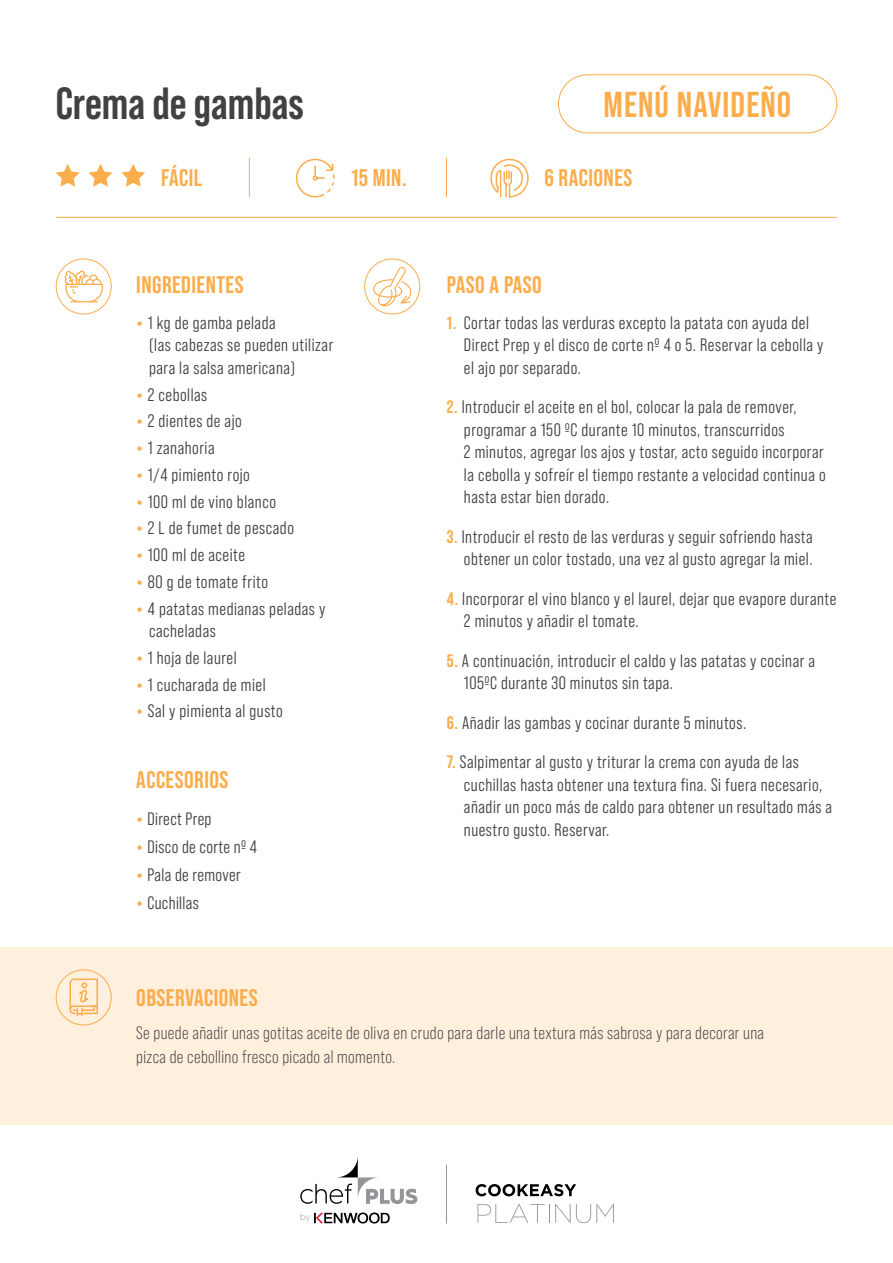
<style>
.page{position:relative;width:893px;height:1263px;background:#fff}
.page>*{position:absolute;margin:0;border:0;box-sizing:border-box;transform-origin:0 0}
.t1{font:700 45px "Bebas Neue Pro";color:#414042}
.t2{font:700 36px "Bebas Neue Pro";letter-spacing:.03em;color:#fbac4b}
.t3{font:700 24px "Bebas Neue Pro";letter-spacing:.02em;color:#fbac4b}
.t4{font:18px/22.5px "Bebas Neue Pro Middle";letter-spacing:.03em;color:#414042}
.t5{font:18px/24px "Bebas Neue Pro";letter-spacing:.02em;color:#414042}
.s1{font-family:"Bebas Neue Pro";font-weight:800;font-stretch:expanded;color:#fbac4b}
.s2{font-family:"Bebas Neue Pro";font-weight:700;color:#fbac4b}
</style>
<div class="page">
<svg style="left:300px;top:1157px;width:117px;height:47px"></svg>
<svg style="left:301px;top:1212px;width:89px;height:11px"></svg>
<svg style="left:476px;top:1184px;width:100px;height:12px"></svg>
<svg style="left:477px;top:1204px;width:137px;height:19px"></svg>
<hr style="left:446px;top:1165px;width:1px;height:58px;background:#939598">
<svg style="left:89px;top:164px;width:23px;height:23px"></svg>
<svg style="left:121px;top:164px;width:24px;height:23px"></svg>
<svg style="left:56px;top:164px;width:24px;height:23px"></svg>
<hr style="left:249px;top:158px;width:1px;height:39px;background:#fbac4b">
<svg style="left:295px;top:158px;width:40px;height:40px"></svg>
<svg style="left:490px;top:158px;width:39px;height:40px"></svg>
<hr style="left:446px;top:158px;width:1px;height:39px;background:#fbac4b">
<hr style="left:56px;top:217px;width:781px;height:1px;background:#fbac4b">
<svg style="left:64px;top:270px;width:39px;height:32px"></svg>
<div style="left:56px;top:259px;width:56px;height:55px;border:1px solid #fbac4b;border-radius:50%"></div>
<svg style="left:373px;top:267px;width:39px;height:39px"></svg>
<div style="left:364px;top:259px;width:56px;height:55px;border:1px solid #fbac4b;border-radius:50%"></div>
<div style="left:558px;top:74px;width:279px;height:59px;border:1px solid #fbac4b;border-radius:29px"></div>
<div style="left:0;top:947px;width:893px;height:178px;background:#ffefdd"></div>
<svg style="left:69px;top:978px;width:29px;height:39px"></svg>
<div style="left:56px;top:969px;width:56px;height:56px;border:1px solid #fbac4b;border-radius:50%"></div>
<h2 class="t2" style="left:604px;top:84px;width:189px">MENÚ NAVIDEÑO</h2>
<h1 class="t1" style="left:56px;top:78px;width:250px">Crema de gambas</h1>
<h3 class="t3" style="left:161px;top:164px;width:42px">FÁCIL</h3>
<h3 class="t3" style="left:351px;top:164px;width:57px">15 MIN.</h3>
<h3 class="t3" style="left:544px;top:164px;width:90px">6 RACIONES</h3>
<h3 class="t3" style="left:136px;top:270px;width:109px">INGREDIENTES</h3>
<h3 class="t3" style="left:447px;top:270px;width:96px">PASO A PASO</h3>
<p class="t4" style="left:149px;top:311px;width:186px;text-indent:-13px"><span class="s1">•</span> 1 kg de gamba pelada<br>(las cabezas se pueden utilizar para la salsa americana)</p>
<p class="t4" style="left:136px;top:383px;width:73px"><span class="s1">•</span> 2 cebollas</p>
<p class="t4" style="left:136px;top:410px;width:107px"><span class="s1">•</span> 2 dientes de ajo</p>
<p class="t4" style="left:136px;top:437px;width:80px"><span class="s1">•</span> 1 zanahoria</p>
<p class="t4" style="left:136px;top:463px;width:115px"><span class="s1">•</span> 1/4 pimiento rojo</p>
<p class="t4" style="left:136px;top:490px;width:141px"><span class="s1">•</span> 100 ml de vino blanco</p>
<p class="t4" style="left:136px;top:517px;width:159px"><span class="s1">•</span> 2 L de fumet de pescado</p>
<p class="t4" style="left:136px;top:544px;width:110px"><span class="s1">•</span> 100 ml de aceite</p>
<p class="t4" style="left:136px;top:570px;width:133px"><span class="s1">•</span> 80 g de tomate frito</p>
<p class="t4" style="left:149px;top:597px;width:178px;text-indent:-13px"><span class="s1">•</span> 4 patatas medianas peladas y cacheladas</p>
<p class="t4" style="left:136px;top:646px;width:102px"><span class="s1">•</span> 1 hoja de laurel</p>
<p class="t4" style="left:136px;top:673px;width:131px"><span class="s1">•</span> 1 cucharada de miel</p>
<p class="t4" style="left:136px;top:700px;width:148px"><span class="s1">•</span> Sal y pimienta al gusto</p>
<h3 class="t3" style="left:136px;top:766px;width:94px">ACCESORIOS</h3>
<p class="t4" style="left:136px;top:807px;width:77px"><span class="s1">•</span> Direct Prep</p>
<p class="t4" style="left:136px;top:835px;width:122px"><span class="s1">•</span> Disco de corte nº 4</p>
<p class="t4" style="left:136px;top:864px;width:106px"><span class="s1">•</span> Pala de remover</p>
<p class="t4" style="left:136px;top:892px;width:64px"><span class="s1">•</span> Cuchillas</p>
<h3 class="t3" style="left:136px;top:983px;width:123px">OBSERVACIONES</h3>
<p class="t4" style="left:464px;top:311px;width:361px;text-indent:-17px"><span class="s2">1.</span> Cortar todas las verduras excepto la patata con ayuda del<br>Direct Prep y el disco de corte nº 4 o 5. Reservar la cebolla y el ajo por separado.</p>
<p class="t4" style="left:464px;top:396px;width:363px;text-indent:-17px"><span class="s2">2.</span> Introducir el aceite en el bol, colocar la pala de remover, programar a 150 ºC durante 10 minutos, transcurridos<br>2 minutos, agregar los ajos y tostar, acto seguido incorporar la cebolla y sofreír el tiempo restante a velocidad continua o hasta estar bien dorado.</p>
<p class="t4" style="left:447px;top:525px;width:367px;text-align:right"><span class="s2">3.</span> Introducir el resto de las verduras y seguir sofriendo hasta obtener un color tostado, una vez al gusto agregar la miel.</p>
<p class="t4" style="left:464px;top:587px;width:374px;text-indent:-17px"><span class="s2">4.</span> Incorporar el vino blanco y el laurel, dejar que evapore durante<br>2 minutos y añadir el tomate.</p>
<p class="t4" style="left:464px;top:649px;width:353px;text-indent:-17px"><span class="s2">5.</span> A continuación, introducir el caldo y las patatas y cocinar a<br>105ºC durante 30 minutos sin tapa.</p>
<p class="t4" style="left:447px;top:711px;width:301px"><span class="s2">6.</span> Añadir las gambas y cocinar durante 5 minutos.</p>
<p class="t4" style="left:464px;top:751px;width:370px;text-indent:-17px"><span class="s2">7.</span> Salpimentar al gusto y triturar la crema con ayuda de las cuchillas hasta obtener una textura fina. Si fuera necesario, añadir un poco más de caldo para obtener un resultado más a nuestro gusto. Reservar.</p>
<p class="t5" style="left:136px;top:1020px;width:629px">Se puede añadir unas gotitas aceite de oliva en crudo para darle una textura más sabrosa y para decorar una pizca de cebollino fresco picado al momento.</p>
</div>
